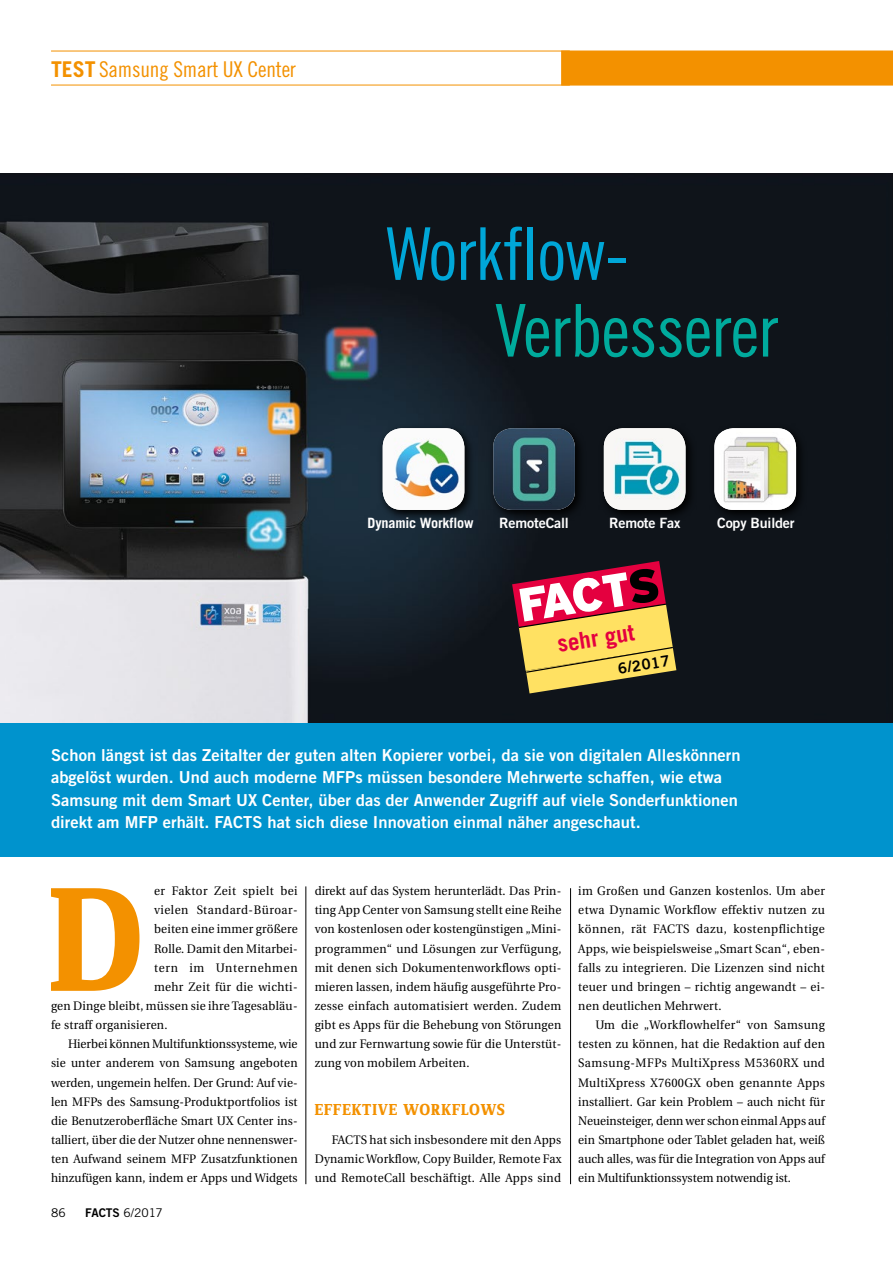
<style>
.page{position:relative;width:893px;height:1263px;background:#fff}
.page>*{position:absolute;margin:0;border:0;box-sizing:border-box;transform-origin:0 0}
.t1{font:700 153.9px "Zine Serif Dis";color:#f39100}
.t2{font:72.75px "Trade Gothic Cond Eighteen";letter-spacing:-.01em;color:#00ab9d}
.t3{font:72.75px "Trade Gothic Cond Eighteen";letter-spacing:-.01em;color:#00a7d8}
.t4{font:700 23.25px "Trade Gothic";color:#e4003f}
.t5{font:21.75px "Trade Gothic Cond Eighteen";letter-spacing:-.01em;color:#f39100}
.t6{font:16.5px/22.5px "Trade Gothic Bold Two";letter-spacing:.005em;color:#fff}
.t7{font:700 16.5px "Zine Serif Dis";letter-spacing:.05em;color:#f39100}
.t8{font:15px "Trade Gothic Bold Two";color:#000}
.t9{font:14.25px "Trade Gothic Bold Two";letter-spacing:-.01em;color:#fff}
.t10{font:700 14.25px "Trade Gothic";letter-spacing:-.01em;color:#fff}
.t11{font:12.3px/19.2px "Utopia";letter-spacing:.015em;color:#000;text-align:justify;scale:.95 1}
.t12{font:12.3px "Utopia";letter-spacing:.045em;color:#000;scale:.95 1}
.t13{font:12.3px "Utopia";letter-spacing:.035em;color:#000;scale:.95 1}
.t14{font:12.3px "Utopia";letter-spacing:.06em;color:#000;scale:.95 1}
.t15{font:12px "Trade Gothic";color:#000}
.s1{font-family:"Trade Gothic";font-weight:700}
.s2{font-family:"Trade Gothic Bold Two"}
</style>
<div class="page">
<img style="left:0;top:174px;width:893px;height:549px">
<hr style="left:305px;top:886px;width:1px;height:298px;background:#000">
<hr style="left:570px;top:888px;width:1px;height:296px;background:#000">
<hr style="left:51px;top:51px;width:519px;height:1px;background:#f39100">
<hr style="left:51px;top:85px;width:519px;height:1px;background:#f39100">
<div style="left:561px;top:50px;width:332px;height:36px;background:#f39100"></div>
<div style="left:0;top:723px;width:893px;height:134px;background:#0093cd"></div>
<svg style="left:512px;top:561px;width:164px;height:132px"></svg>
<svg style="left:488px;top:423px;width:98px;height:98px;fill:#0e1319"></svg>
<img style="left:493px;top:428px;width:82px;height:82px">
<svg style="left:377px;top:423px;width:99px;height:98px;fill:#16232f"></svg>
<img style="left:383px;top:428px;width:81px;height:82px">
<div style="left:598px;top:423px;width:99px;height:98px;background:linear-gradient(to right,#0c1016,#0a0e12)"></div>
<img style="left:604px;top:428px;width:81px;height:82px">
<div style="left:709px;top:423px;width:98px;height:98px;background:linear-gradient(to right,#0c1015,#0b0e13)"></div>
<img style="left:714px;top:428px;width:82px;height:82px">
<h3 class="t5" style="left:51px;top:56px;width:246px"><span class="s1">TEST</span> Samsung Smart UX Center</h3>
<h2 class="t3" style="left:386px;top:211px;width:244px">Workflow-</h2>
<h2 class="t2" style="left:494px;top:287px;width:285px">Verbesserer</h2>
<p class="t10" style="left:368px;top:514px;width:108px">Dynamic Workflow</p>
<p class="t9" style="left:499px;top:514px;width:71px">RemoteCall</p>
<p class="t9" style="left:609px;top:514px;width:73px">Remote Fax</p>
<p class="t9" style="left:717px;top:514px;width:79px">Copy Builder</p>
<h3 class="t4" style="left:555px;top:630px;width:79px;rotate:-9deg">sehr gut</h3>
<p class="t8" style="left:617px;top:659px;width:54px;rotate:-9deg">6/2017</p>
<p class="t6" style="left:51px;top:743px;width:691px">Schon längst ist das Zeitalter der guten alten Kopierer vorbei, da sie von digitalen Alleskönnern abgelöst wurden. Und auch moderne MFPs müssen besondere Mehrwerte schaffen, wie etwa Samsung mit dem Smart UX Center, über das der Anwender Zugriff auf viele Sonderfunktionen direkt am MFP erhält. FACTS hat sich diese Innovation einmal näher angeschaut.</p>
<h1 class="t1" style="left:49px;top:860px;width:98px">D</h1>
<p class="t13" style="left:154px;top:884px;width:153px">er Faktor Zeit spielt bei</p>
<p class="t12" style="left:154px;top:903px;width:153px">vielen Standard-Büroar-</p>
<p class="t11" style="left:154px;top:920px;width:153px">beiten eine immer größere</p>
<p class="t11" style="left:154px;top:939px;width:153px">Rolle. Damit den Mitarbei-</p>
<p class="t14" style="left:154px;top:961px;width:153px">tern im Unternehmen</p>
<p class="t11" style="left:154px;top:977px;width:153px">mehr Zeit für die wichti-</p>
<p class="t11" style="left:51px;top:996px;width:261px">gen Dinge bleibt, müssen sie ihre Tagesabläu-</p>
<p class="t11" style="left:51px;top:1015px;width:124px">fe straff organisieren.</p>
<p class="t11" style="left:68px;top:1035px;width:243px">Hierbei können Multifunktionssysteme, wie</p>
<p class="t11" style="left:51px;top:1054px;width:261px">sie unter anderem von Samsung angeboten</p>
<p class="t11" style="left:51px;top:1073px;width:261px">werden, ungemein helfen. Der Grund: Auf vie-</p>
<p class="t11" style="left:51px;top:1092px;width:261px">len MFPs des Samsung-Produktportfolios ist</p>
<p class="t11" style="left:51px;top:1111px;width:261px">die Benutzeroberfläche Smart UX Center ins-</p>
<p class="t11" style="left:51px;top:1130px;width:261px">talliert, über die der Nutzer ohne nennenswer-</p>
<p class="t11" style="left:51px;top:1149px;width:261px">ten Aufwand seinem MFP Zusatzfunktionen</p>
<p class="t11" style="left:51px;top:1169px;width:261px">hinzufügen kann, indem er Apps und Widgets</p>
<p class="t15" style="left:51px;top:1205px;width:16px">86</p>
<p class="t15" style="left:85px;top:1206px;width:79px"><span class="s2">FACTS</span> 6/2017</p>
<p class="t11" style="left:315px;top:882px;width:261px">direkt auf das System herunterlädt. Das Prin&shy;ting App Center von Samsung stellt eine Reihe von kostenlosen oder kostengünstigen „Mini&shy;programmen“ und Lösungen zur Verfügung, mit denen sich Dokumentenworkflows opti&shy;mieren lassen, indem häufig ausgeführte Pro&shy;zesse einfach automatisiert werden. Zudem gibt es Apps für die Behebung von Störungen und zur Fernwartung sowie für die Unterstüt&shy;zung von mobilem Arbeiten.</p>
<h3 class="t7" style="left:315px;top:1101px;width:192px">EFFEKTIVE WORKFLOWS</h3>
<p class="t11" style="left:315px;top:1130px;width:261px;text-indent:17px">FACTS hat sich insbesondere mit den Apps Dynamic Workflow, Copy Builder, Remote Fax und RemoteCall beschäftigt. Alle Apps sind</p>
<p class="t11" style="left:578px;top:882px;width:261px">im Großen und Ganzen kostenlos. Um aber etwa Dynamic Workflow effektiv nutzen zu können, rät FACTS dazu, kostenpflichtige Apps, wie beispielsweise „Smart Scan“, eben&shy;falls zu integrieren. Die Lizenzen sind nicht teuer und bringen – richtig angewandt – ei&shy;nen deutlichen Mehrwert.</p>
<p class="t11" style="left:578px;top:1015px;width:261px;text-indent:17px">Um die „Workflowhelfer“ von Samsung testen zu können, hat die Redaktion auf den Samsung-MFPs MultiXpress M5360RX und MultiXpress X7600GX oben genannte Apps installiert. Gar kein Problem – auch nicht für Neueinsteiger, denn wer schon einmal Apps auf ein Smartphone oder Tablet geladen hat, weiß auch alles, was für die Integration von Apps auf ein Multifunktionssystem notwendig ist.</p>
</div>
